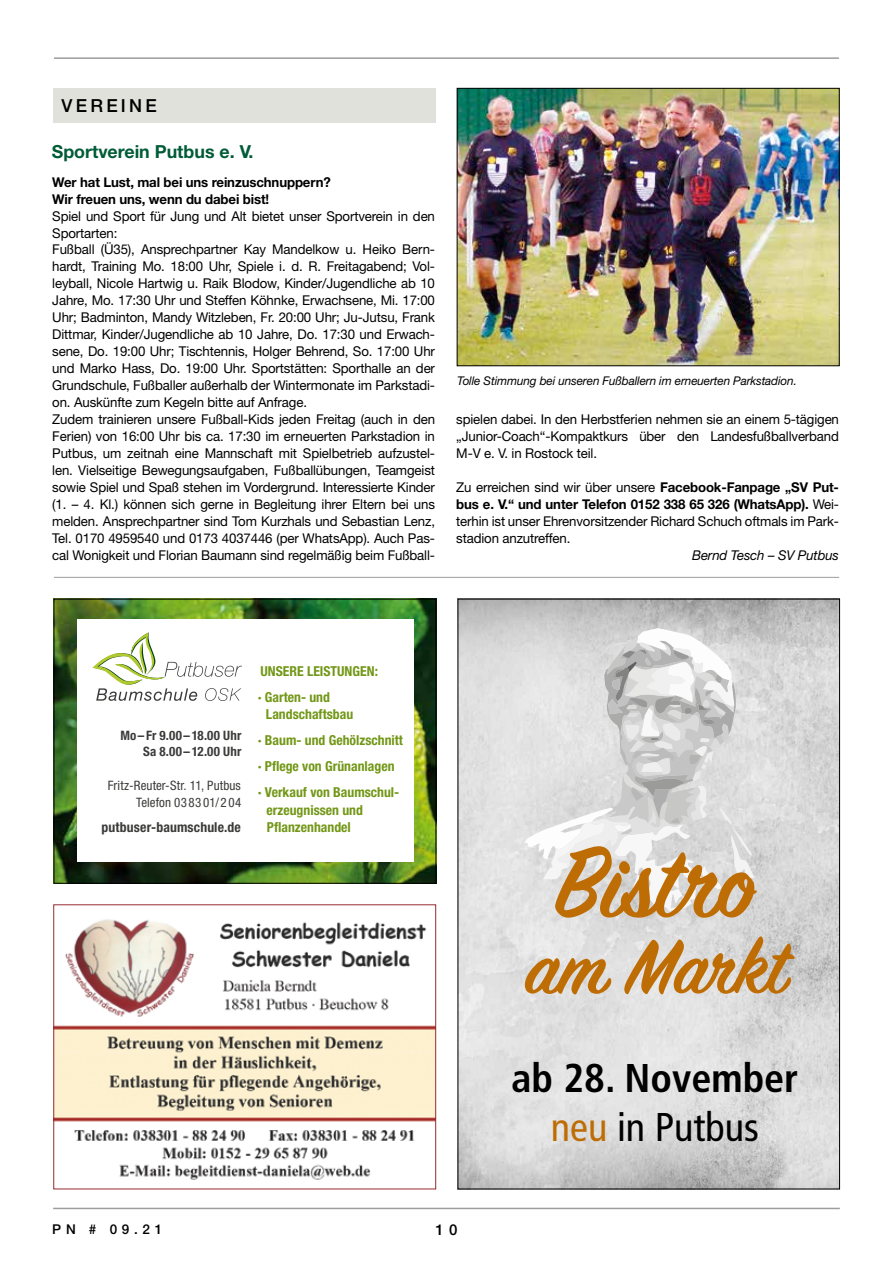
<style>
.page{position:relative;width:893px;height:1263px;background:#fff}
.page>*{position:absolute;margin:0;border:0;box-sizing:border-box;transform-origin:0 0}
.t1{font:600 110.55px "Sign Painter House Script";color:#be6d04}
.t2{font:600 85.05px "Sign Painter House Script";color:#be6d04}
.t3{font:700 condensed 40.2px/48.2px "Frutiger LT Std";color:#000;text-align:center}
.t4{font:700 18px "Helvetica Neue LT Std";color:#005b37}
.t5{font:500 18px "Helvetica Neue LT Std";letter-spacing:.18em;color:#000}
.t6{font:500 15px "Helvetica Neue LT Std";color:#000}
.t7{font:700 condensed 13.8px/26.1px "Helvetica Neue LT";color:#729716}
.t8{font:700 condensed 13.8px "Helvetica Neue LT";letter-spacing:.01em;color:#3b3b3a}
.t9{font:13.5px/17px "Helvetica Neue LT Std";letter-spacing:-.01em;color:#000;text-align:justify}
.t10{font:700 13.5px/17px "Helvetica Neue LT Std";letter-spacing:-.01em;color:#000}
.t11{font:italic 13.5px "Helvetica Neue LT Std";letter-spacing:-.01em;color:#000}
.t12{font:500 13.5px "Helvetica Neue LT Std";color:#000}
.t13{font:condensed 13.05px/16.8px "Helvetica Neue LT";letter-spacing:.01em;color:#3b3b3a;text-align:right}
.t14{font:700 condensed 13.05px/16.8px "Helvetica Neue LT";letter-spacing:.015em;color:#3b3b3a;text-align:right}
.t15{font:italic 12px "Helvetica Neue LT Std";letter-spacing:-.01em;color:#000}
.s1{font-weight:700}
.s2{font-weight:400;color:#be6d04}
.s3{font-weight:400}
</style>
<div class="page">
<hr style="left:53px;top:1208px;width:787px;height:1px;background:#9d9d9c">
<hr style="left:54px;top:57px;width:785px;height:2px;background:#9d9d9c">
<hr style="left:54px;top:577px;width:785px;height:1px;background:#9d9d9c">
<img style="left:55px;top:919px;width:379px;height:261px">
<div style="left:53px;top:904px;width:383px;height:285px;border:1px solid #952b31"></div>
<img style="left:56px;top:601px;width:378px;height:281px">
<div style="left:77px;top:619px;width:337px;height:242px;background:#fff"></div>
<svg style="left:92px;top:632px;width:150px;height:69px"></svg>
<div style="left:54px;top:599px;width:382px;height:285px;border:1px solid #000"></div>
<svg style="left:460px;top:601px;width:378px;height:586px;background:#d9d9d9"></svg>
<div style="left:53px;top:88px;width:383px;height:34px;background:#dfe1da"></div>
<img style="left:459px;top:90px;width:378px;height:274px">
<div style="left:457px;top:88px;width:382px;height:278px;border:1px solid #000"></div>
<h3 class="t5" style="left:62px;top:95px;width:97px">VEREINE</h3>
<h3 class="t4" style="left:52px;top:141px;width:203px">Sportverein Putbus e. V.</h3>
<p class="t10" style="left:52px;top:173px;width:280px">Wer hat Lust, mal bei uns reinzuschnuppern?<br>Wir freuen uns, wenn du dabei bist!</p>
<p class="t9" style="left:52px;top:207px;width:384px;text-align:left">Spiel und Sport für Jung und Alt bietet unser Sportverein in den Sportarten:<br>Fußball (Ü35), Ansprechpartner Kay Mandelkow u. Heiko Bern&shy;hardt, Training Mo. 18:00 Uhr, Spiele i. d. R. Freitagabend; Vol&shy;leyball, Nicole Hartwig u. Raik Blodow, Kinder/Jugendliche ab 10<br>Jahre, Mo. 17:30 Uhr und Steffen Köhnke, Erwachsene, Mi. 17:00<br>Uhr; Badminton, Mandy Witzleben, Fr. 20:00 Uhr; Ju-Jutsu, Frank Dittmar, Kinder/Jugendliche ab 10 Jahre, Do. 17:30 und Erwach&shy;sene, Do. 19:00 Uhr; Tischtennis, Holger Behrend, So. 17:00 Uhr und Marko Hass, Do. 19:00 Uhr. Sportstätten: Sporthalle an der Grundschule, Fußballer außerhalb der Wintermonate im Parkstadi&shy;on. Auskünfte zum Kegeln bitte auf Anfrage.<br>Zudem trainieren unsere Fußball-Kids jeden Freitag (auch in den Ferien) von 16:00 Uhr bis ca. 17:30 im erneuerten Parkstadion in Putbus, um zeitnah eine Mannschaft mit Spielbetrieb aufzustel&shy;len. Vielseitige Bewegungsaufgaben, Fußballübungen, Teamgeist sowie Spiel und Spaß stehen im Vordergrund. Interessierte Kinder (1. – 4. Kl.) können sich gerne in Begleitung ihrer Eltern bei uns melden. Ansprechpartner sind Tom Kurzhals und Sebastian Lenz, Tel. 0170 4959540 und 0173 4037446 (per WhatsApp). Auch Pas&shy;cal Wonigkeit und Florian Baumann sind regelmäßig beim Fußball-</p>
<p class="t15" style="left:457px;top:374px;width:341px">Tolle Stimmung bei unseren Fußballern im erneuerten Parkstadion.</p>
<p class="t9" style="left:456px;top:410px;width:384px">spielen dabei. In den Herbstferien nehmen sie an einem 5-tägigen „Junior-Coach“-Kompaktkurs über den Landesfußballverband M-V e. V. in Rostock teil.</p>
<p class="t9" style="left:456px;top:478px;width:384px">Zu erreichen sind wir über unsere <span class="s1">Facebook-Fanpage „SV Put&shy;bus e. V.“ und unter Telefon 0152 338 65 326 (WhatsApp).</span> Wei&shy;terhin ist unser Ehrenvorsitzender Richard Schuch oftmals im Park&shy;stadion anzutreffen.</p>
<p class="t11" style="left:692px;top:547px;width:148px">Bernd Tesch – SV Putbus</p>
<p class="t14" style="left:120px;top:726px;width:122px">Mo–Fr 9.00–18.00 Uhr<br>Sa 8.00–12.00 Uhr</p>
<p class="t13" style="left:108px;top:777px;width:135px">Fritz-Reuter-Str. 11, Putbus<br>Telefon 03 83 01/ 2 04</p>
<p class="t8" style="left:102px;top:819px;width:141px">putbuser-baumschule.de</p>
<p class="t7" style="left:258px;top:657px;width:121px">UNSERE LEISTUNGEN: · Garten- und</p>
<p class="t7" style="left:258px;top:701px;width:146px;text-indent:8px">Landschaftsbau<br>· Baum- und Gehölzschnitt · Pflege von Grünanlagen<br>· Verkauf von Baumschul-</p>
<p class="t7" style="left:267px;top:801px;width:98px;line-height:17.4px">erzeugnissen und<br>Pflanzenhandel</p>
<h1 class="t1" style="left:555px;top:816px;width:203px">Bistro</h1>
<h2 class="t2" style="left:525px;top:916px;width:262px">am Markt</h2>
<h3 class="t3" style="left:511px;top:1054px;width:289px">ab 28. November <span class="s2">neu</span> <span class="s3">in Putbus</span></h3>
<p class="t12" style="left:52px;top:1221px;width:112px">PN # 09.21</p>
<p class="t6" style="left:435px;top:1221px;width:23px">1 0</p>
</div>
